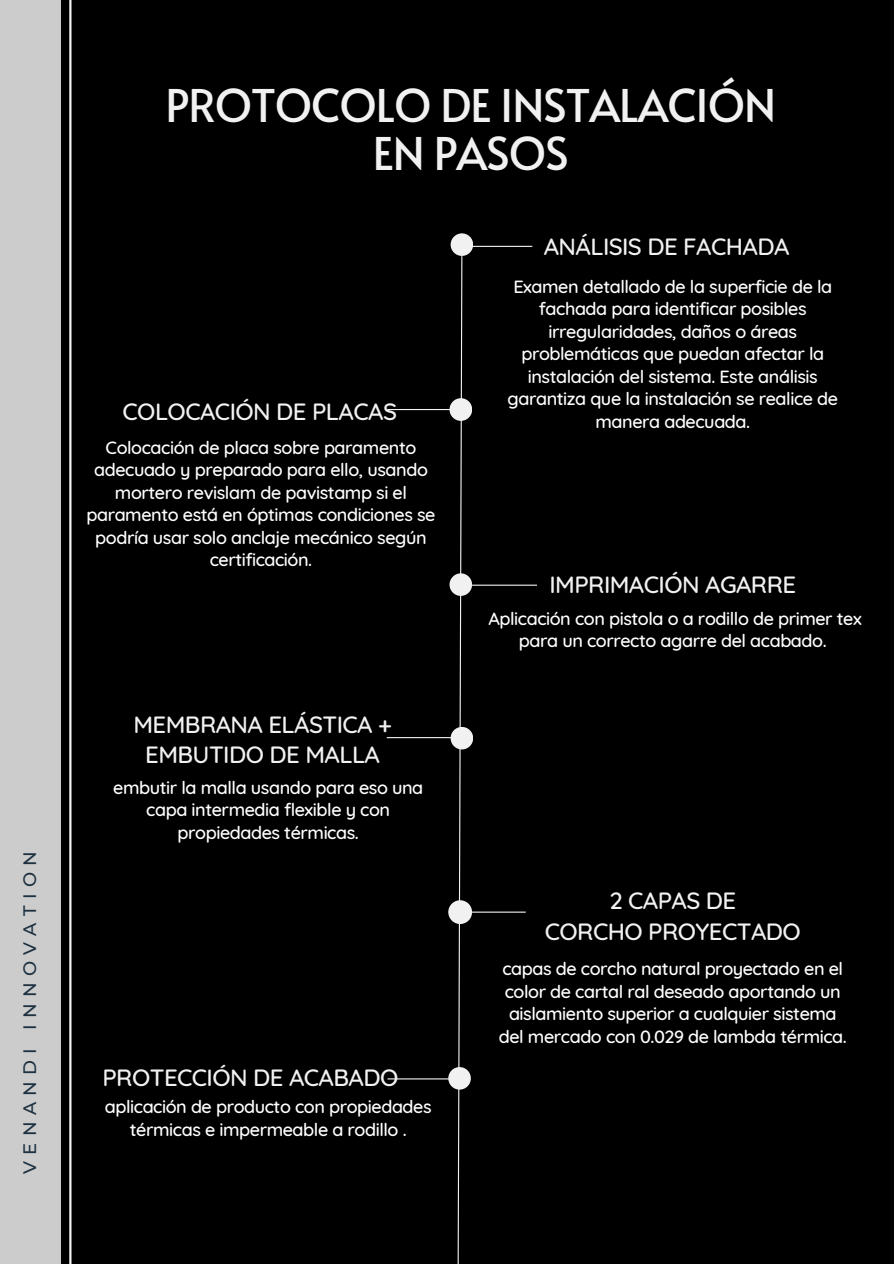
<style>
.page{position:relative;width:894px;height:1264px;background:#fff}
.page>*{position:absolute;margin:0;border:0;box-sizing:border-box;transform-origin:0 0}
.t1{font:45px "Alata";letter-spacing:-.025em;color:#f1f1f1}
.t2{font:500 24px/30.3px "Quicksand";letter-spacing:-.025em;color:#f1f1f1;text-align:center}
.t3{font:500 18px/22.5px "Quicksand";letter-spacing:-.025em;color:#fefefe;text-align:center}
.t4{font:500 18px/22.5px "Quicksand";letter-spacing:-.025em;color:#fff;text-align:center}
.t5{font:500 18px "Montserrat";letter-spacing:.355em;color:#1d3141}
</style>
<div class="page">
<div style="left:0;top:0;width:893px;height:1263px;background:#000"></div>
<svg style="left:457px;top:256px;width:6px;height:1007px"></svg>
<div style="left:450px;top:233px;width:23px;height:23px;background:#f1f1f1;border-radius:50%"></div>
<div style="left:449px;top:398px;width:23px;height:23px;background:#f1f1f1;border-radius:50%"></div>
<div style="left:449px;top:573px;width:23px;height:23px;background:#f1f1f1;border-radius:50%"></div>
<div style="left:450px;top:727px;width:23px;height:22px;background:#f1f1f1;border-radius:50%"></div>
<hr style="left:69px;top:0;width:2px;height:1263px;background:#f1f1f1">
<div style="left:0;top:0;width:61px;height:1263px;background:#ccc"></div>
<div style="left:448px;top:900px;width:24px;height:24px;background:#f1f1f1;border-radius:50%"></div>
<div style="left:448px;top:1067px;width:22px;height:22px;background:#f1f1f1;border-radius:50%"></div>
<hr style="left:461px;top:584px;width:76px;height:1px;background:#f1f1f1">
<hr style="left:386px;top:737px;width:76px;height:1px;background:#f1f1f1">
<hr style="left:450px;top:911px;width:75px;height:1px;background:#f1f1f1">
<hr style="left:387px;top:1078px;width:75px;height:1px;background:#f1f1f1">
<hr style="left:387px;top:409px;width:75px;height:1px;background:#f1f1f1">
<hr style="left:457px;top:246px;width:75px;height:1px;background:#f1f1f1">
<h2 class="t5" style="left:19px;top:1174px;width:325px;rotate:-90deg">VENANDI INNOVATION</h2>
<h2 class="t1" style="left:165px;top:72px;width:612px">PROTOCOLO DE INSTALACIÓN</h2>
<p class="t1" style="left:373px;top:121px;width:197px">EN PASOS</p>
<h3 class="t2" style="left:122px;top:395px;width:276px">COLOCACIÓN DE PLACAS</h3>
<p class="t3" style="left:86px;top:436px;width:350px">Colocación de placa sobre paramento adecuado y preparado para ello, usando mortero revislam de pavistamp si el paramento está en óptimas condiciones se podría usar solo anclaje mecánico según certificación.</p>
<h2 class="t2" style="left:133px;top:708px;width:260px">MEMBRANA ELÁSTICA +<br>EMBUTIDO DE MALLA</h2>
<p class="t4" style="left:113px;top:776px;width:311px">embutir la malla usando para eso una capa intermedia flexible y con propiedades térmicas.</p>
<p class="t2" style="left:102px;top:1061px;width:297px">PROTECCIÓN DE ACABADO</p>
<p class="t4" style="left:105px;top:1095px;width:328px">aplicación de producto con propiedades térmicas e impermeable a rodillo .</p>
<p class="t2" style="left:543px;top:231px;width:247px">ANÁLISIS DE FACHADA</p>
<h2 class="t3" style="left:507px;top:275px;width:332px">Examen detallado de la superficie de la fachada para identificar posibles irregularidades, daños o áreas problemáticas que puedan afectar la instalación del sistema. Este análisis garantiza que la instalación se realice de manera adecuada.</h2>
<h1 class="t2" style="left:549px;top:569px;width:248px">IMPRIMACIÓN AGARRE</h1>
<h2 class="t4" style="left:488px;top:606px;width:375px">Aplicación con pistola o a rodillo de primer tex para un correcto agarre del acabado.</h2>
<p class="t2" style="left:544px;top:885px;width:257px">2 CAPAS DE<br>CORCHO PROYECTADO</p>
<h2 class="t4" style="left:498px;top:957px;width:349px">capas de corcho natural proyectado en el color de cartal ral deseado aportando un aislamiento superior a cualquier sistema del mercado con 0.029 de lambda térmica.</h2>
</div>
